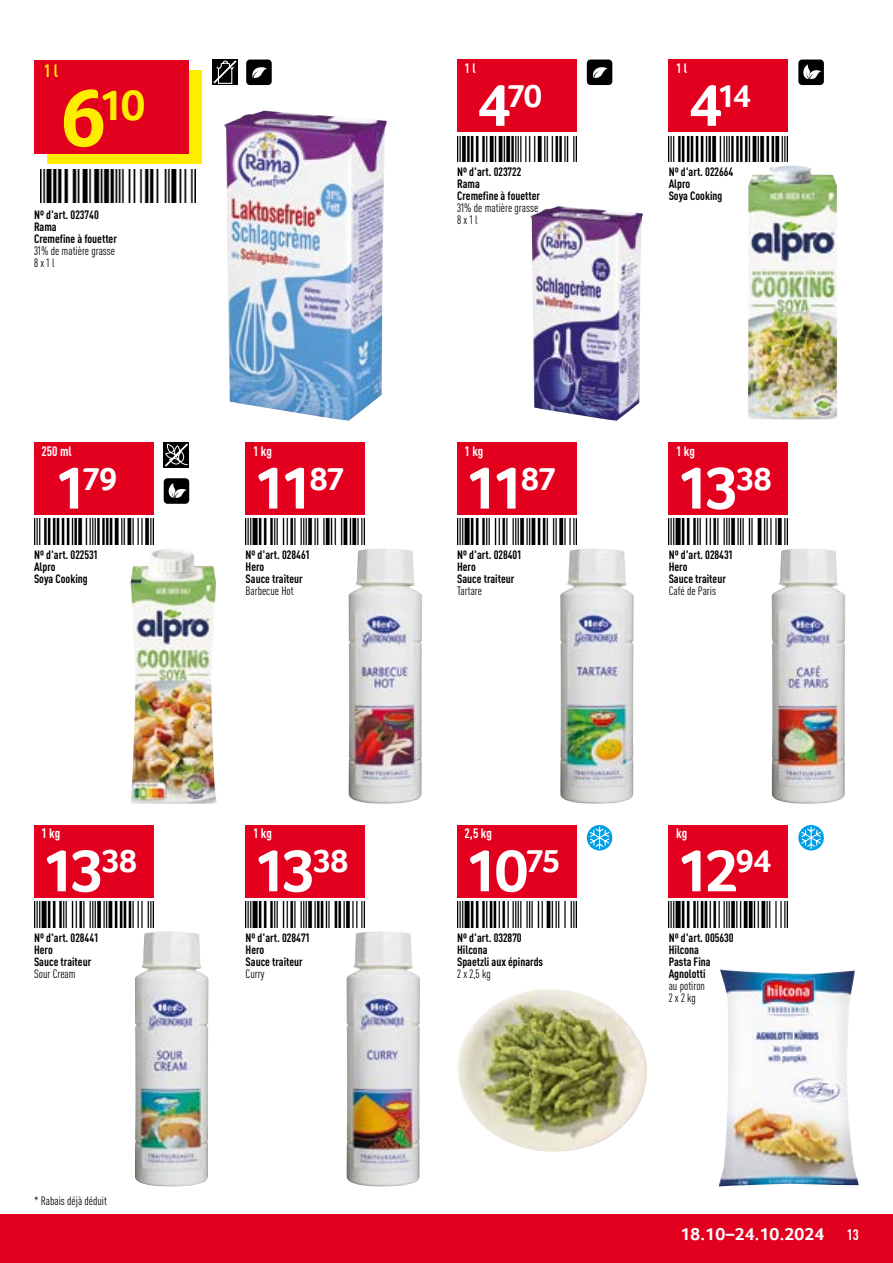
<style>
.page{position:relative;width:893px;height:1263px;background:#fff}
.page>*{position:absolute;margin:0;border:0;box-sizing:border-box;transform-origin:0 0}
.Preis_weiss{font:700 61.5px "Transgourmet";letter-spacing:-.075em;color:#fff}
.Preis_HOT{font:700 44.55px "Transgourmet";color:#ffed00}
.Preis_weiss-2{font:700 33.3px "Transgourmet";color:#fff}
.t1{font:700 18px "Transgourmet";letter-spacing:.01em;color:#fff}
.Unit_HOT{font:700 condensed 17.55px "DINOT";color:#ffed00}
.t2{font:700 condensed 15px "DINOT";color:#fff}
.Unit_weiss{font:700 condensed 13.5px "DINOT";letter-spacing:-.005em;color:#fff}
.t3{font:700 condensed 12px/12px "DINOT";color:#000}
.t4{font:condensed 12px "DINOT";color:#000}
.s1{font-size:84px}
.s2{font-size:61.5px}
</style>
<div class="page">
<div style="left:0;top:1214px;width:893px;height:49px;background:#e3001f"></div>
<img style="left:224px;top:111px;width:163px;height:310px">
<img style="left:530px;top:206px;width:113px;height:215px">
<img style="left:748px;top:165px;width:89px;height:254px">
<img style="left:130px;top:549px;width:87px;height:255px">
<img style="left:349px;top:549px;width:73px;height:255px">
<img style="left:560px;top:549px;width:74px;height:255px">
<img style="left:772px;top:549px;width:73px;height:255px">
<img style="left:135px;top:931px;width:74px;height:255px">
<img style="left:346px;top:931px;width:74px;height:255px">
<img style="left:458px;top:989px;width:189px;height:163px">
<img style="left:718px;top:969px;width:141px;height:217px">
<div style="left:47px;top:70px;width:155px;height:94px;background:#ffed00"></div>
<div style="left:34px;top:60px;width:155px;height:93px;background:#e3001f"></div>
<div style="left:212px;top:60px;width:26px;height:25px;background:#000"></div>
<svg style="left:213px;top:60px;width:23px;height:24px"></svg>
<div style="left:246px;top:60px;width:26px;height:25px;background:#000;border-radius:4px"></div>
<svg style="left:252px;top:67px;width:15px;height:11px"></svg>
<img style="left:40px;top:170px;width:155px;height:33px">
<div style="left:457px;top:60px;width:119px;height:72px;background:#e3001f"></div>
<div style="left:587px;top:60px;width:25px;height:25px;background:#000;border-radius:4px"></div>
<svg style="left:593px;top:67px;width:15px;height:11px"></svg>
<img style="left:457px;top:136px;width:119px;height:26px">
<div style="left:669px;top:60px;width:119px;height:72px;background:#e3001f"></div>
<div style="left:798px;top:60px;width:26px;height:25px;background:#000;border-radius:4px"></div>
<svg style="left:803px;top:64px;width:18px;height:15px"></svg>
<img style="left:669px;top:136px;width:119px;height:26px">
<div style="left:34px;top:442px;width:119px;height:72px;background:#e3001f"></div>
<div style="left:164px;top:442px;width:25px;height:26px;background:#000"></div>
<svg style="left:165px;top:444px;width:23px;height:22px"></svg>
<div style="left:164px;top:478px;width:25px;height:26px;background:#000;border-radius:4px"></div>
<svg style="left:168px;top:483px;width:19px;height:15px"></svg>
<img style="left:34px;top:519px;width:119px;height:25px">
<div style="left:246px;top:442px;width:119px;height:72px;background:#e3001f"></div>
<img style="left:246px;top:519px;width:119px;height:25px">
<div style="left:457px;top:442px;width:119px;height:72px;background:#e3001f"></div>
<img style="left:457px;top:519px;width:119px;height:25px">
<div style="left:669px;top:442px;width:119px;height:72px;background:#e3001f"></div>
<img style="left:669px;top:519px;width:119px;height:25px">
<div style="left:34px;top:825px;width:119px;height:72px;background:#e3001f"></div>
<img style="left:34px;top:901px;width:119px;height:26px">
<div style="left:246px;top:825px;width:119px;height:72px;background:#e3001f"></div>
<img style="left:246px;top:901px;width:119px;height:26px">
<div style="left:457px;top:825px;width:119px;height:72px;background:#e3001f"></div>
<div style="left:587px;top:825px;width:25px;height:25px;background:#009ee3;border-radius:50%"></div>
<svg style="left:589px;top:826px;width:21px;height:23px"></svg>
<img style="left:457px;top:901px;width:119px;height:26px">
<div style="left:669px;top:825px;width:119px;height:72px;background:#e3001f"></div>
<svg style="left:798px;top:825px;width:26px;height:25px"></svg>
<svg style="left:800px;top:826px;width:22px;height:23px"></svg>
<img style="left:669px;top:901px;width:119px;height:26px">
<p class="Unit_HOT" style="left:44px;top:60px;width:16px">1 l</p>
<p class="Preis_HOT" style="left:61px;top:79px;width:86px"><span class="s1">6</span>10</p>
<p class="t3" style="left:34px;top:208px;width:66px">Nº d'art. 023740</p>
<p class="t3" style="left:34px;top:220px;width:84px">Rama<br>Cremefine à fouetter</p>
<p class="t4" style="left:34px;top:243px;width:83px">31% de matière grasse</p>
<p class="t4" style="left:34px;top:255px;width:22px">8 x 1 l</p>
<p class="Unit_weiss" style="left:41px;top:443px;width:32px">250 ml</p>
<p class="Preis_weiss-2" style="left:54px;top:459px;width:65px"><span class="s2">1</span>79</p>
<p class="t3" style="left:34px;top:548px;width:65px">Nº d'art. 022531</p>
<p class="t3" style="left:34px;top:560px;width:55px">Alpro<br>Soya Cooking</p>
<p class="Unit_weiss" style="left:41px;top:825px;width:20px">1 kg</p>
<p class="Preis_weiss" style="left:42px;top:834px;width:97px">13<sup>38</sup></p>
<p class="t3" style="left:34px;top:931px;width:66px">Nº d'art. 028441</p>
<p class="t3" style="left:34px;top:943px;width:59px">Hero<br>Sauce traiteur</p>
<p class="t4" style="left:34px;top:966px;width:43px">Sour Cream</p>
<p class="t4" style="left:34px;top:1194px;width:75px">* Rabais déjà déduit</p>
<p class="Unit_weiss" style="left:253px;top:443px;width:20px">1 kg</p>
<p class="Preis_weiss" style="left:253px;top:451px;width:93px">11<sup>87</sup></p>
<p class="t3" style="left:246px;top:548px;width:65px">Nº d'art. 028461</p>
<p class="t3" style="left:246px;top:560px;width:59px">Hero<br>Sauce traiteur</p>
<p class="t4" style="left:246px;top:584px;width:50px">Barbecue Hot</p>
<p class="Unit_weiss" style="left:253px;top:825px;width:20px">1 kg</p>
<p class="Preis_weiss" style="left:253px;top:834px;width:97px">13<sup>38</sup></p>
<p class="t3" style="left:246px;top:931px;width:65px">Nº d'art. 028471</p>
<p class="t3" style="left:246px;top:943px;width:59px">Hero<br>Sauce traiteur</p>
<p class="t4" style="left:246px;top:966px;width:21px">Curry</p>
<p class="Unit_weiss" style="left:465px;top:60px;width:13px">1 l</p>
<p class="Preis_weiss-2" style="left:477px;top:76px;width:67px"><span class="s2">4</span>70</p>
<p class="t3" style="left:457px;top:166px;width:66px">Nº d'art. 023722</p>
<p class="t3" style="left:457px;top:178px;width:84px">Rama<br>Cremefine à fouetter</p>
<p class="t4" style="left:457px;top:201px;width:83px">31% de matière grasse</p>
<p class="t4" style="left:457px;top:213px;width:22px">8 x 1 l</p>
<p class="Unit_weiss" style="left:465px;top:443px;width:20px">1 kg</p>
<p class="Preis_weiss" style="left:465px;top:451px;width:93px">11<sup>87</sup></p>
<p class="t3" style="left:457px;top:548px;width:66px">Nº d'art. 028401</p>
<p class="t3" style="left:457px;top:560px;width:59px">Hero<br>Sauce traiteur</p>
<p class="t4" style="left:457px;top:584px;width:26px">Tartare</p>
<p class="Unit_weiss" style="left:465px;top:825px;width:29px">2,5 kg</p>
<p class="Preis_weiss" style="left:465px;top:834px;width:97px">10<sup>75</sup></p>
<p class="t3" style="left:457px;top:931px;width:66px">Nº d'art. 032870</p>
<p class="t3" style="left:457px;top:943px;width:88px">Hilcona<br>Spaetzli aux épinards</p>
<p class="t4" style="left:457px;top:966px;width:35px">2 x 2,5 kg</p>
<p class="Unit_weiss" style="left:676px;top:60px;width:13px">1 l</p>
<p class="Preis_weiss-2" style="left:688px;top:76px;width:64px"><span class="s2">4</span>14</p>
<p class="t3" style="left:669px;top:166px;width:66px">Nº d'art. 022664</p>
<p class="t3" style="left:669px;top:178px;width:55px">Alpro<br>Soya Cooking</p>
<p class="Unit_weiss" style="left:676px;top:443px;width:20px">1 kg</p>
<p class="Preis_weiss" style="left:676px;top:451px;width:97px">13<sup>38</sup></p>
<p class="t3" style="left:669px;top:548px;width:65px">Nº d'art. 028431</p>
<p class="t3" style="left:669px;top:560px;width:59px">Hero<br>Sauce traiteur</p>
<p class="t4" style="left:669px;top:584px;width:49px">Café de Paris</p>
<p class="Unit_weiss" style="left:676px;top:825px;width:13px">kg</p>
<p class="Preis_weiss" style="left:676px;top:834px;width:97px">12<sup>94</sup></p>
<p class="t3" style="left:669px;top:931px;width:66px">Nº d'art. 005630</p>
<p class="t3" style="left:669px;top:943px;width:43px">Hilcona<br>Pasta Fina<br>Agnolotti</p>
<p class="t4" style="left:669px;top:978px;width:38px">au potiron</p>
<p class="t4" style="left:669px;top:990px;width:29px">2 x 2 kg</p>
<p class="t1" style="left:680px;top:1224px;width:145px">18.10–24.10.2024</p>
<p class="t2" style="left:847px;top:1226px;width:14px">13</p>
</div>
